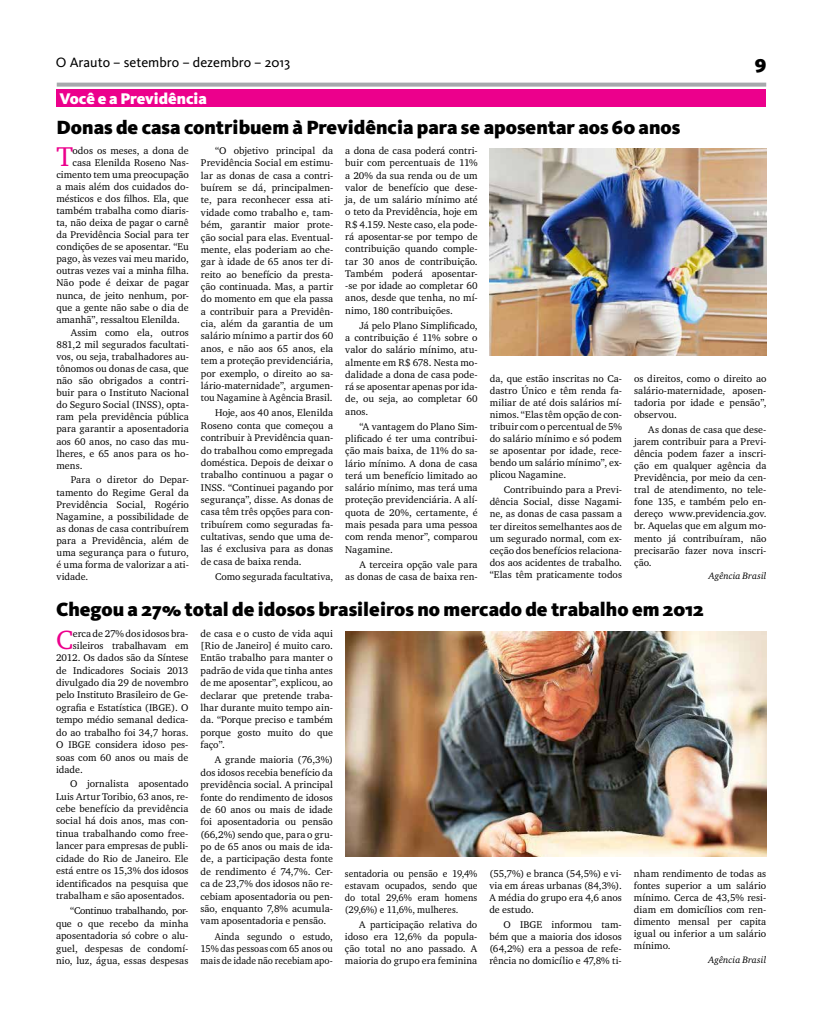
<style>
.page{position:relative;width:823px;height:1021px;background:#fff}
.page>*{position:absolute;margin:0;border:0;box-sizing:border-box;transform-origin:0 0}
.t1{font:27.9px "Charter ITC";color:#ec008c}
.t2{font:27px "Charter ITC";color:#ec008c}
.t3{font:900 20px "Kievit";color:#000}
.t4{font:900 19.8px "Kievit";color:#000}
.t5{font:900 16px "Kievit";color:#fff}
.t6{font:14px "Kievit";color:#000}
.t7{font:10px/12.4px "Charter ITC";color:#000;text-align:justify}
.t8{font:10px/12.1px "Charter ITC";color:#000;text-align:justify;scale:.95 1}
.t9{font:italic 9.5px "Charter ITC";letter-spacing:.01em;color:#000}
</style>
<div class="page">
<svg style="left:57px;top:83px;width:708px;height:4px;background:#afb1b3"></svg>
<div style="left:57px;top:90px;width:708px;height:17px;background:#ec008c"></div>
<img style="left:489px;top:148px;width:277px;height:208px">
<img style="left:345px;top:631px;width:420px;height:225px">
<h3 class="t6" style="left:56px;top:55px;width:236px">O Arauto – setembro – dezembro – 2013</h3>
<h3 class="t3" style="left:754px;top:50px;width:13px">9</h3>
<h3 class="t5" style="left:60px;top:89px;width:149px">Você e a Previdência</h3>
<h3 class="t4" style="left:56px;top:115px;width:625px">Donas de casa contribuem à Previdência para se aposentar aos 60 anos</h3>
<h1 class="t1" style="left:56px;top:139px;width:18px">T</h1>
<p class="t7" style="left:73px;top:144px;width:118px">odos os meses, a dona de</p>
<p class="t7" style="left:201px;top:144px;width:134px;text-indent:14px">“O objetivo principal da Previdência Social em estimu&shy;lar as donas de casa a contri&shy;buírem se dá, principalmen&shy;te, para reconhecer essa ati&shy;vidade como trabalho e, tam&shy;bém, garantir maior prote&shy;ção social para elas. Eventual&shy;mente, elas poderiam ao che&shy;gar à idade de 65 anos ter di&shy;reito ao benefício da presta&shy;ção continuada. Mas, a partir do momento em que ela passa a contribuir para a Previdên&shy;cia, além da garantia de um salário mínimo a partir dos 60 anos, e não aos 65 anos, ela tem a proteção previdenciária, por exemplo, o direito ao sa&shy;lário-maternidade”, argumen&shy;tou Nagamine à Agência Brasil.</p>
<p class="t7" style="left:201px;top:406px;width:134px;text-indent:14px">Hoje, aos 40 anos, Elenilda Roseno conta que começou a contribuir à Previdência quan&shy;do trabalhou como empregada doméstica. Depois de deixar o trabalho continuou a pagar o INSS. “Continuei pagando por segurança”, disse. As donas de casa têm três opções para con&shy;tribuírem como seguradas fa&shy;cultativas, sendo que uma de&shy;las é exclusiva para as donas de casa de baixa renda.</p>
<p class="t7" style="left:215px;top:570px;width:120px">Como segurada facultativa,</p>
<p class="t7" style="left:345px;top:144px;width:134px">a dona de casa poderá contri&shy;buir com percentuais de 11% a 20% da sua renda ou de um valor de benefício que dese&shy;ja, de um salário mínimo até o teto da Previdência, hoje em R$ 4.159. Neste caso, ela pode&shy;rá aposentar-se por tempo de contribuição quando comple&shy;tar 30 anos de contribuição.<br>Também poderá aposentar--se por idade ao completar 60 anos, desde que tenha, no mí&shy;nimo, 180 contribuições.</p>
<p class="t7" style="left:345px;top:319px;width:134px;text-indent:14px">Já pelo Plano Simplificado, a contribuição é 11% sobre o valor do salário mínimo, atu&shy;almente em R$ 678. Nesta mo&shy;dalidade a dona de casa pode&shy;rá se aposentar apenas por ida&shy;de, ou seja, ao completar 60 anos.</p>
<p class="t7" style="left:345px;top:420px;width:134px;text-indent:14px">“A vantagem do Plano Sim&shy;plificado é ter uma contribui&shy;ção mais baixa, de 11% do sa&shy;lário mínimo. A dona de casa terá um benefício limitado ao salário mínimo, mas terá uma proteção previdenciária. A alí&shy;quota de 20%, certamente, é mais pesada para uma pessoa com renda menor”, comparou Nagamine.</p>
<p class="t7" style="left:345px;top:558px;width:134px;text-align:right">A terceira opção vale para<br>as donas de casa de baixa ren-</p>
<p class="t7" style="left:73px;top:156px;width:118px">casa Elenilda Roseno Nas-</p>
<p class="t7" style="left:56px;top:168px;width:134px">cimento tem uma preocupação</p>
<p class="t7" style="left:56px;top:180px;width:134px">a mais além dos cuidados do-</p>
<p class="t7" style="left:56px;top:192px;width:134px">mésticos e dos filhos. Ela, que</p>
<p class="t7" style="left:56px;top:204px;width:134px">também trabalha como diaris-</p>
<p class="t7" style="left:56px;top:216px;width:134px">ta, não deixa de pagar o carnê</p>
<p class="t7" style="left:56px;top:228px;width:134px">da Previdência Social para ter</p>
<p class="t7" style="left:56px;top:240px;width:134px">condições de se aposentar. “Eu</p>
<p class="t7" style="left:56px;top:252px;width:134px">pago, às vezes vai meu marido,</p>
<p class="t7" style="left:56px;top:264px;width:134px">outras vezes vai a minha filha.</p>
<p class="t7" style="left:56px;top:276px;width:134px">Não pode é deixar de pagar</p>
<p class="t7" style="left:56px;top:289px;width:134px">nunca, de jeito nenhum, por-</p>
<p class="t7" style="left:56px;top:301px;width:134px">que a gente não sabe o dia de</p>
<p class="t7" style="left:56px;top:313px;width:125px">amanhã”, ressaltou Elenilda.</p>
<p class="t7" style="left:56px;top:326px;width:134px;line-height:12px;text-indent:14px">Assim como ela, outros 881,2 mil segurados facultati&shy;vos, ou seja, trabalhadores au&shy;tônomos ou donas de casa, que não são obrigados a contri&shy;buir para o Instituto Nacional do Seguro Social (INSS), opta&shy;ram pela previdência pública para garantir a aposentadoria aos 60 anos, no caso das mu&shy;lheres, e 65 anos para os ho&shy;mens.</p>
<p class="t7" style="left:56px;top:474px;width:134px;line-height:12px;text-indent:14px">Para o diretor do Depar&shy;tamento do Regime Geral da Previdência Social, Rogério Nagamine, a possibilidade de as donas de casa contribuírem para a Previdência, além de uma segurança para o futuro, é uma forma de valorizar a ati&shy;vidade.</p>
<p class="t7" style="left:633px;top:372px;width:134px;line-height:12px">os direitos, como o direito ao salário-maternidade, aposen&shy;tadoria por idade e pensão”, observou.</p>
<p class="t7" style="left:633px;top:423px;width:134px;line-height:12px;text-indent:14px">As donas de casa que dese&shy;jarem contribuir para a Previ&shy;dência podem fazer a inscri&shy;ção em qualquer agência da Previdência, por meio da cen&shy;tral de atendimento, no tele&shy;fone 135, e também pelo en&shy;dereço www.previdencia.gov. br. Aquelas que em algum mo&shy;mento já contribuíram, não precisarão fazer nova inscri&shy;ção.</p>
<p class="t9" style="left:708px;top:570px;width:59px">Agência Brasil</p>
<p class="t7" style="left:489px;top:372px;width:134px;line-height:12px">da, que estão inscritas no Ca&shy;dastro Único e têm renda fa&shy;miliar de até dois salários mí&shy;nimos. “Elas têm opção de con&shy;tribuir com o percentual de 5% do salário mínimo e só podem se aposentar por idade, rece&shy;bendo um salário mínimo”, ex&shy;plicou Nagamine.</p>
<p class="t7" style="left:489px;top:483px;width:134px;line-height:12px;text-indent:14px">Contribuindo para a Previ&shy;dência Social, disse Nagami&shy;ne, as donas de casa passam a ter direitos semelhantes aos de um segurado normal, com ex&shy;ceção dos benefícios relaciona&shy;dos aos acidentes de trabalho. “Elas têm praticamente todos</p>
<h3 class="t4" style="left:56px;top:597px;width:649px">Chegou a 27% total de idosos brasileiros no mercado de trabalho em 2012</h3>
<h2 class="t2" style="left:56px;top:622px;width:19px">C</h2>
<p class="t7" style="left:73px;top:626px;width:117px">erca de 27% dos idosos bra-</p>
<p class="t7" style="left:200px;top:626px;width:134px">de casa e o custo de vida aqui [Rio de Janeiro] é muito caro.<br>Então trabalho para manter o padrão de vida que tinha antes de me aposentar”, explicou, ao declarar que pretende traba&shy;lhar durante muito tempo ain&shy;da. “Porque preciso e também porque gosto muito do que faço”.</p>
<p class="t7" style="left:200px;top:753px;width:134px;text-indent:14px">A grande maioria (76,3%) dos idosos recebia benefício da previdência social. A principal fonte do rendimento de idosos de 60 anos ou mais de idade foi aposentadoria ou pensão (66,2%) sendo que, para o gru&shy;po de 65 anos ou mais de ida&shy;de, a participação desta fonte de rendimento é 74,7%. Cer&shy;ca de 23,7% dos idosos não re&shy;cebiam aposentadoria ou pen&shy;são, enquanto 7,8% acumula&shy;vam aposentadoria e pensão.</p>
<p class="t8" style="left:200px;top:929px;width:141px;line-height:12.4px;text-indent:14px">Ainda segundo o estudo, 15% das pessoas com 65 anos ou mais de idade não recebiam apo-</p>
<p class="t7" style="left:73px;top:638px;width:117px">sileiros trabalhavam em</p>
<p class="t7" style="left:56px;top:651px;width:134px">2012. Os dados são da Síntese</p>
<p class="t7" style="left:56px;top:663px;width:134px">de Indicadores Sociais 2013</p>
<p class="t7" style="left:56px;top:676px;width:134px">divulgado dia 29 de novembro</p>
<p class="t7" style="left:56px;top:688px;width:134px">pelo Instituto Brasileiro de Ge-</p>
<p class="t7" style="left:56px;top:701px;width:134px">ografia e Estatística (IBGE). O</p>
<p class="t7" style="left:56px;top:713px;width:134px">tempo médio semanal dedica-</p>
<p class="t7" style="left:56px;top:726px;width:134px">do ao trabalho foi 34,7 horas.</p>
<p class="t7" style="left:56px;top:738px;width:134px">O IBGE considera idoso pes-</p>
<p class="t7" style="left:56px;top:751px;width:134px">soas com 60 anos ou mais de</p>
<p class="t7" style="left:56px;top:763px;width:28px">idade.</p>
<p class="t7" style="left:56px;top:777px;width:134px;text-indent:14px">O jornalista aposentado Luis Artur Toribio, 63 anos, re&shy;cebe benefício da previdência social há dois anos, mas con&shy;tinua trabalhando como free&shy;lancer para empresas de publi&shy;cidade do Rio de Janeiro. Ele está entre os 15,3% dos idosos identificados na pesquisa que trabalham e são aposentados.</p>
<p class="t7" style="left:56px;top:904px;width:134px;text-indent:14px">“Continuo trabalhando, por&shy;que o que recebo da minha aposentadoria só cobre o alu&shy;guel, despesas de condomí&shy;nio, luz, água, essas despesas</p>
<p class="t7" style="left:489px;top:867px;width:134px;line-height:12.1px">(55,7%) e branca (54,5%) e vi&shy;via em áreas urbanas (84,3%).<br>A média do grupo era 4,6 anos de estudo.</p>
<p class="t7" style="left:489px;top:918px;width:134px;line-height:12.1px;text-indent:14px">O IBGE informou tam&shy;bém que a maioria dos idosos (64,2%) era a pessoa de refe&shy;rência no domicílio e 47,8% ti-</p>
<p class="t7" style="left:633px;top:867px;width:134px;line-height:12.1px">nham rendimento de todas as fontes superior a um salário mínimo. Cerca de 43,5% resi&shy;diam em domicílios com ren&shy;dimento mensal per capita igual ou inferior a um salário mínimo.</p>
<p class="t9" style="left:708px;top:953px;width:59px">Agência Brasil</p>
<p class="t8" style="left:345px;top:867px;width:141px">sentadoria ou pensão e 19,4% estavam ocupados, sendo que do total 29,6% eram homens (29,6%) e 11,6%, mulheres.</p>
<p class="t7" style="left:345px;top:918px;width:134px;line-height:12.1px;text-indent:14px">A participação relativa do idoso era 12,6% da popula&shy;ção total no ano passado. A maioria do grupo era feminina</p>
</div>
